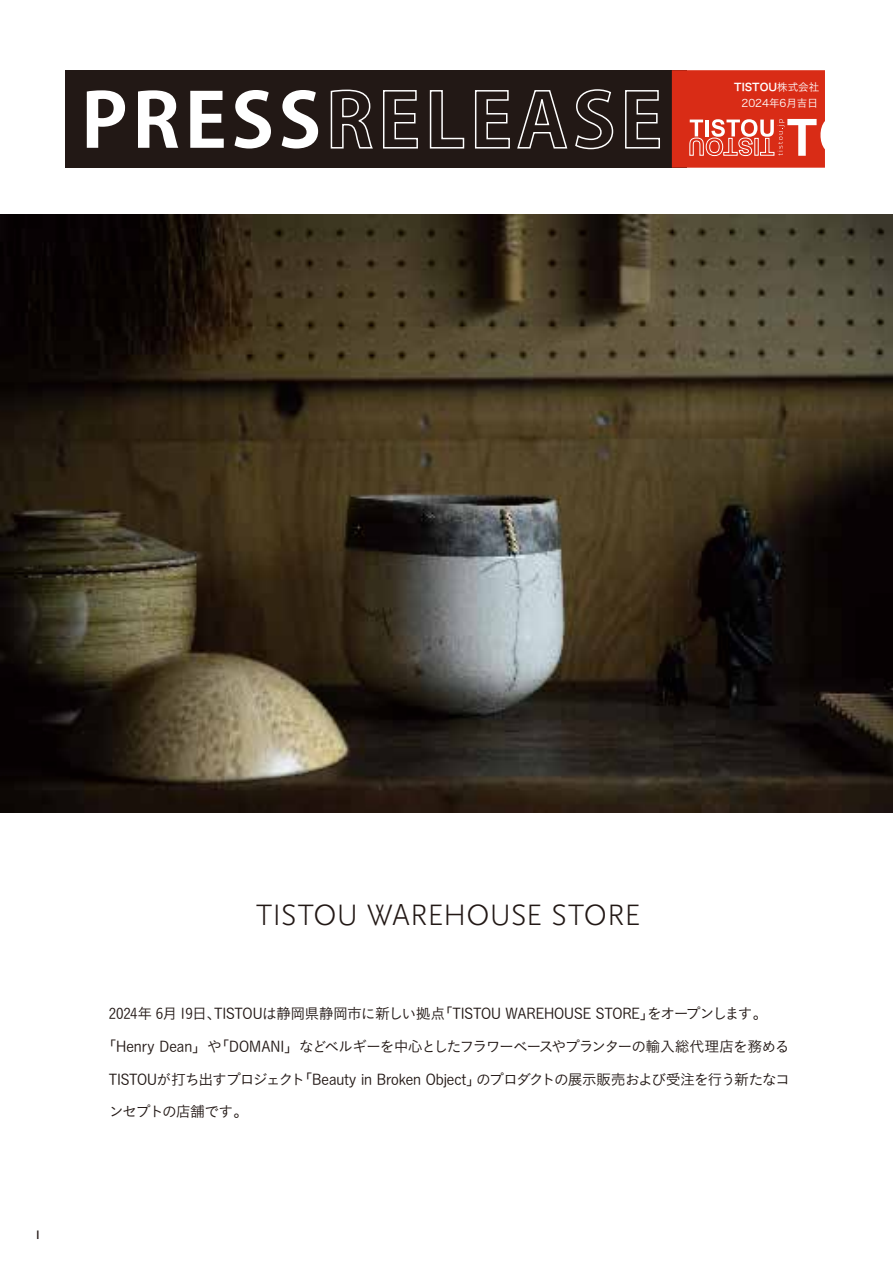
<style>
.page{position:relative;width:893px;height:1263px;background:#fff}
.page>*{position:absolute;margin:0;border:0;box-sizing:border-box;transform-origin:0 0}
.t1{font:700 74.1px "Koz Go Pro";letter-spacing:.06em;color:#fff;scale:1.05 1}
.t2{font:300 30.9px "Scala Sans Pro";letter-spacing:-.005em;color:#221815}
.t3{font:14.85px "Koburina Go Std N W3";letter-spacing:-.045em;color:#221815}
.t4{font:14.85px "Koburina Go Std N W3";letter-spacing:-.08em;color:#221815}
.t5{font:11.1px "Koburina Go Std N W6";color:#221815}
.t6{font:10.5px "Hira Kaku Pro W6";color:#fff}
.t7{font:10.5px "Hira Kaku Pro W3";color:#fff}
.s1{font-family:"Hira Kaku Pro W3"}
</style>
<div class="page">
<img style="left:0;top:215px;width:893px;height:598px">
<div style="left:65px;top:70px;width:621px;height:98px;background:#221815"></div>
<svg style="left:330px;top:89px;width:43px;height:60px"></svg>
<svg style="left:383px;top:90px;width:35px;height:59px"></svg>
<svg style="left:429px;top:90px;width:36px;height:59px"></svg>
<svg style="left:475px;top:90px;width:93px;height:59px"></svg>
<svg style="left:575px;top:89px;width:39px;height:61px"></svg>
<svg style="left:625px;top:90px;width:35px;height:59px"></svg>
<svg style="left:672px;top:70px;width:153px;height:98px;background:#dd4330"></svg>
<h1 class="t1" style="left:81px;top:73px;width:230px">PRESS</h1>
<p class="t6" style="left:734px;top:78px;width:86px">TISTOU<span class="s1">株式会社</span></p>
<p class="t7" style="left:741px;top:94px;width:78px">2024年6月吉日</p>
<p class="t5" style="left:35px;top:1226px;width:7px">1</p>
<h2 class="t2" style="left:256px;top:898px;width:386px">TISTOU WAREHOUSE STORE</h2>
<p class="t3" style="left:109px;top:1002px;width:660px">2024年 6月19日、TISTOUは静岡県静岡市に新しい拠点「TISTOU WAREHOUSE STORE」をオープンします。</p>
<p class="t3" style="left:101px;top:1035px;width:690px">「Henry Dean」や「DOMANI」などベルギーを中心としたフラワーベースやプランターの輸入総代理店を務める</p>
<p class="t3" style="left:109px;top:1068px;width:683px">TISTOUが打ち出すプロジェクト「Beauty in Broken Object」のプロダクトの展示販売および受注を行う新たなコ</p>
<p class="t4" style="left:109px;top:1100px;width:141px">ンセプトの店舗です。</p>
</div>
